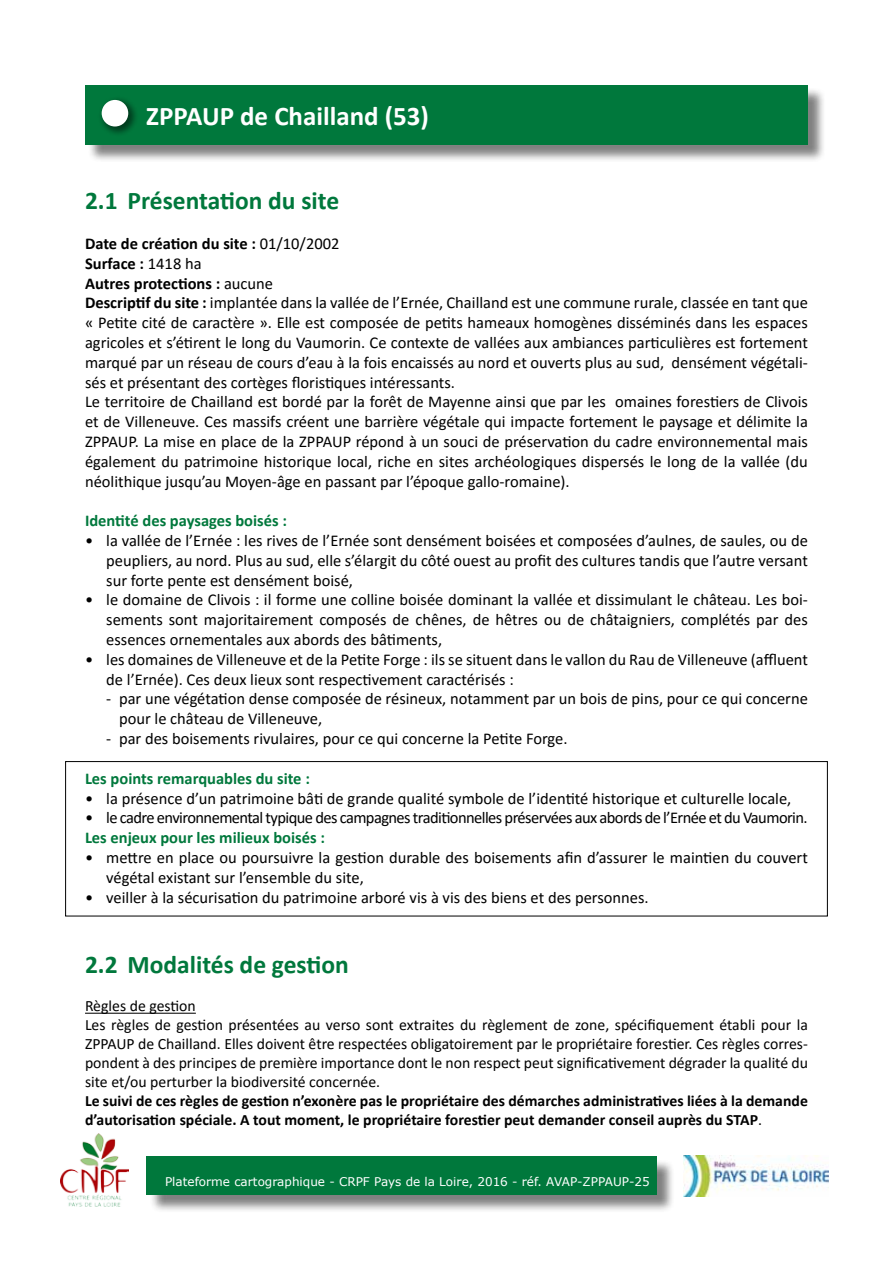
<style>
.page{position:relative;width:893px;height:1263px;background:#fff}
.page>*{position:absolute;margin:0;border:0;box-sizing:border-box;transform-origin:0 0}
.t1{font:700 27px "Calibri";color:#fff}
.t2{font:700 25.5px "Calibri";color:#00783c}
.t3{font:16.5px/19.8px "Calibri";color:#000}
.t4{font:16.5px "Calibri";letter-spacing:-.035em;color:#000}
.t5{font:700 16.5px "Calibri";color:#00783c}
.t6{font:15.75px/18.9px "Calibri";color:#000}
.t7{font:700 15.75px/18.9px "Calibri";color:#000}
.t8{font:12px "Verdana";color:#fff}
.s1{font-weight:700}
.s2{font-weight:400}
</style>
<div class="page">
<div style="left:149px;top:1159px;width:527px;height:54px;background:#000;opacity:.5"></div>
<div style="left:147px;top:1157px;width:510px;height:38px;background:#00783c"></div>
<img style="left:61px;top:1133px;width:68px;height:74px">
<img style="left:684px;top:1155px;width:144px;height:41px">
<div style="left:65px;top:761px;width:763px;height:155px;border:1px solid #000"></div>
<div style="left:87px;top:87px;width:739px;height:76px;background:#000;opacity:.5"></div>
<div style="left:85px;top:85px;width:722px;height:60px;background:#00783c"></div>
<div style="left:97px;top:95px;width:42px;height:42px;background:#000;opacity:.5"></div>
<div style="left:102px;top:100px;width:26px;height:26px;background:#fff;border-radius:50%"></div>
<hr style="left:85px;top:1013px;width:111px;height:1px;background:#000">
<h1 class="t1" style="left:146px;top:97px;width:284px">ZPPAUP de Chailland (53)</h1>
<h2 class="t2" style="left:85px;top:183px;width:256px">2.1 Présentation du site</h2>
<p class="t3" style="left:85px;top:233px;width:724px"><span class="s1">Date de création du site :</span> 01/10/2002<br><span class="s1">Surface :</span> 1418 ha<br><span class="s1">Autres protections :</span> aucune<br><span class="s1">Descriptif du site :</span> implantée dans la vallée de l’Ernée, Chailland est une commune rurale, classée en tant que « Petite cité de caractère ». Elle est composée de petits hameaux homogènes disséminés dans les espaces agricoles et s’étirent le long du Vaumorin. Ce contexte de vallées aux ambiances particulières est fortement marqué par un réseau de cours d’eau à la fois encaissés au nord et ouverts plus au sud, densément végétali&shy;sés et présentant des cortèges floristiques intéressants.<br>Le territoire de Chailland est bordé par la forêt de Mayenne ainsi que par les omaines forestiers de Clivois et de Villeneuve. Ces massifs créent une barrière végétale qui impacte fortement le paysage et délimite la ZPPAUP. La mise en place de la ZPPAUP répond à un souci de préservation du cadre environnemental mais également du patrimoine historique local, riche en sites archéologiques dispersés le long de la vallée (du néolithique jusqu’au Moyen-âge en passant par l’époque gallo-romaine).</p>
<p class="t5" style="left:85px;top:509px;width:203px">Identité des paysages boisés :</p>
<p class="t3" style="left:106px;top:530px;width:703px;text-align:justify;text-indent:-21px">• la vallée de l’Ernée : les rives de l’Ernée sont densément boisées et composées d’aulnes, de saules, ou de peupliers, au nord. Plus au sud, elle s’élargit du côté ouest au profit des cultures tandis que l’autre versant sur forte pente est densément boisé,</p>
<p class="t3" style="left:106px;top:590px;width:703px;text-align:justify;text-indent:-21px">• le domaine de Clivois : il forme une colline boisée dominant la vallée et dissimulant le château. Les boi&shy;sements sont majoritairement composés de chênes, de hêtres ou de châtaigniers, complétés par des essences ornementales aux abords des bâtiments,</p>
<p class="t3" style="left:106px;top:649px;width:703px;text-indent:-21px">• les domaines de Villeneuve et de la Petite Forge : ils se situent dans le vallon du Rau de Villeneuve (affluent de l’Ernée). Ces deux lieux sont respectivement caractérisés :</p>
<p class="t3" style="left:119px;top:689px;width:690px;text-indent:-13px">- par une végétation dense composée de résineux, notamment par un bois de pins, pour ce qui concerne pour le château de Villeneuve,</p>
<p class="t3" style="left:106px;top:728px;width:463px">- par des boisements rivulaires, pour ce qui concerne la Petite Forge.</p>
<p class="t5" style="left:85px;top:766px;width:226px">Les points remarquables du site :</p>
<p class="t3" style="left:85px;top:788px;width:708px">• la présence d’un patrimoine bâti de grande qualité symbole de l’identité historique et culturelle locale,</p>
<p class="t4" style="left:85px;top:806px;width:724px">• le cadre environnemental typique des campagnes traditionnelles préservées aux abords de l’Ernée et du Vaumorin.</p>
<p class="t5" style="left:85px;top:826px;width:241px">Les enjeux pour les milieux boisés :</p>
<p class="t3" style="left:106px;top:847px;width:703px;text-indent:-21px">• mettre en place ou poursuivre la gestion durable des boisements afin d’assurer le maintien du couvert végétal existant sur l’ensemble du site,</p>
<p class="t3" style="left:85px;top:887px;width:565px">• veiller à la sécurisation du patrimoine arboré vis à vis des biens et des personnes.</p>
<h2 class="t2" style="left:85px;top:946px;width:265px">2.2 Modalités de gestion</h2>
<p class="t6" style="left:85px;top:996px;width:724px">Règles de gestion<br>Les règles de gestion présentées au verso sont extraites du règlement de zone, spécifiquement établi pour la ZPPAUP de Chailland. Elles doivent être respectées obligatoirement par le propriétaire forestier. Ces règles corres&shy;pondent à des principes de première importance dont le non respect peut significativement dégrader la qualité du site et/ou perturber la biodiversité concernée.</p>
<p class="t7" style="left:85px;top:1091px;width:724px">Le suivi de ces règles de gestion n’exonère pas le propriétaire des démarches administratives liées à la demande d’autorisation spéciale. A tout moment, le propriétaire forestier peut demander conseil auprès du STAP<span class="s2">.</span></p>
<p class="t8" style="left:165px;top:1173px;width:486px">Plateforme cartographique - CRPF Pays de la Loire, 2016 - réf. AVAP-ZPPAUP-25</p>
</div>
